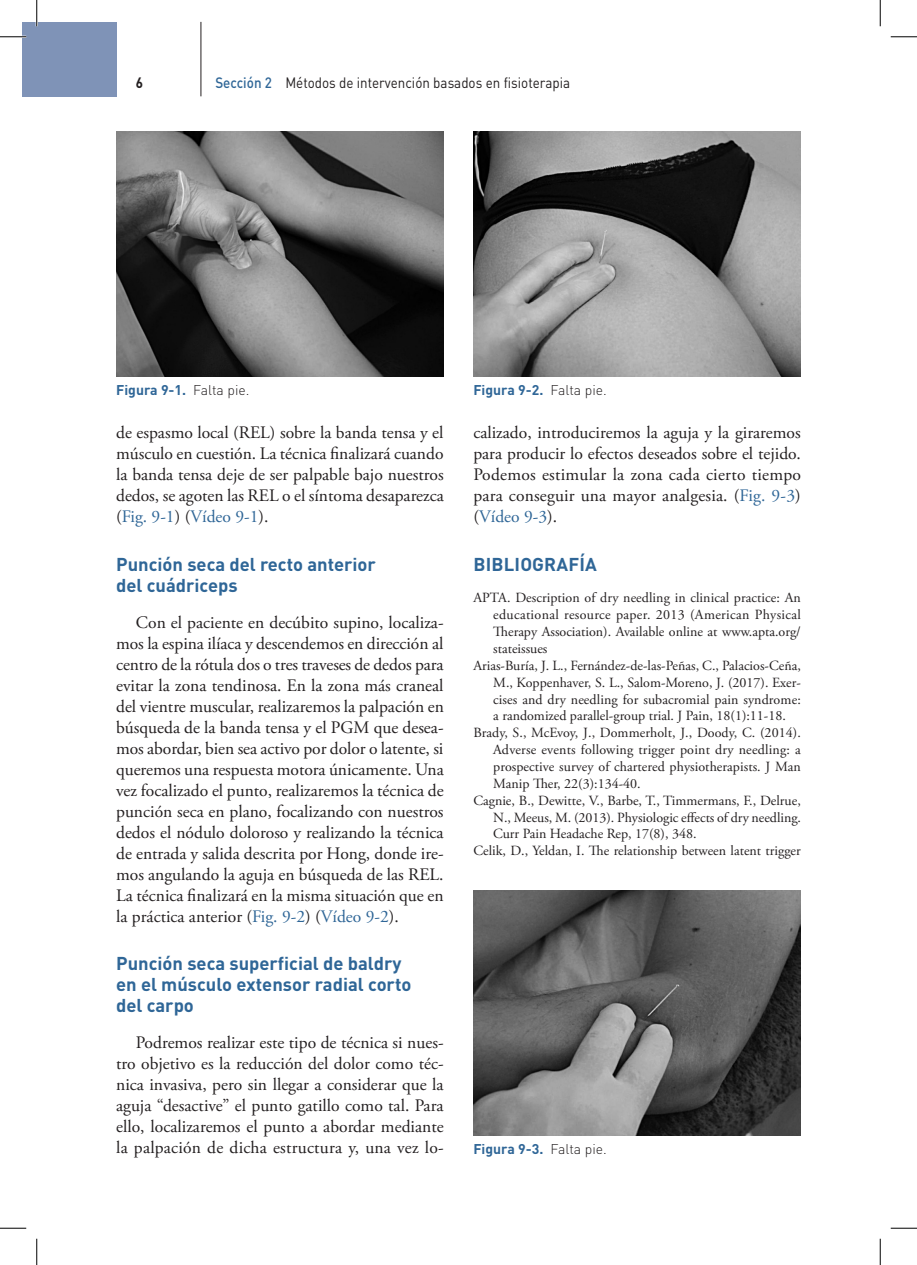
<style>
.page{position:relative;width:917px;height:1265px;background:#fff}
.page>*{position:absolute;margin:0;border:0;box-sizing:border-box;transform-origin:0 0}
.LADILLO_2{font:700 18.38px/21px "DIN Pro";color:#2f6697}
.LADILLO_1{font:700 18.38px "DIN Pro";letter-spacing:.01em;color:#2f6697}
.TEXTO{font:17.5px/21px "Adobe Garamond Pro";color:#231f20;text-align:justify}
.t1{font:14.88px "DIN Pro";color:#231f20;scale:.9 1}
.t2{font:700 14.88px "DIN Pro";color:#231f20;scale:.9 1}
.BIBLIOGRAFIA{font:14px/16.8px "Adobe Garamond Pro";color:#231f20;text-align:justify}
.PIE_DE_FIGURA{font:700 14px "DIN Pro";color:#2f6697}
.s1{font-weight:500;color:#2f6697}
.s2{font-weight:300;color:#231f20}
.s3{color:#2f6697}
</style>
<div class="page">
<div style="left:22px;top:22px;width:94px;height:74px;background:#7f93b7"></div>
<hr style="left:200px;top:22px;width:1px;height:74px;background:#231f20">
<img style="left:116px;top:131px;width:328px;height:245px">
<img style="left:473px;top:131px;width:328px;height:245px">
<img style="left:473px;top:890px;width:328px;height:245px">
<hr style="left:0;top:36px;width:26px;height:2px;background:#fff">
<hr style="left:36px;top:0;width:2px;height:26px;background:#fff">
<svg style="left:0;top:36px;width:26px;height:1px"></svg>
<svg style="left:891px;top:36px;width:26px;height:1px"></svg>
<svg style="left:0;top:1227px;width:26px;height:1px"></svg>
<svg style="left:891px;top:1227px;width:26px;height:1px"></svg>
<svg style="left:36px;top:0;width:1px;height:26px"></svg>
<svg style="left:36px;top:1238px;width:1px;height:26px"></svg>
<svg style="left:880px;top:0;width:1px;height:26px"></svg>
<svg style="left:880px;top:1238px;width:1px;height:26px"></svg>
<p class="t2" style="left:136px;top:70px;width:10px">6</p>
<p class="t1" style="left:215px;top:71px;width:396px"><span class="s1">Sección 2</span> Métodos de intervención basados en fisioterapia</p>
<p class="PIE_DE_FIGURA" style="left:116px;top:378px;width:135px">Figura 9-1. <span class="s2">Falta pie.</span></p>
<p class="PIE_DE_FIGURA" style="left:473px;top:378px;width:135px">Figura 9-2. <span class="s2">Falta pie.</span></p>
<p class="TEXTO" style="left:116px;top:422px;width:329px">de espasmo local (REL) sobre la banda tensa y el músculo en cuestión. La técnica finalizará cuando la banda tensa deje de ser palpable bajo nuestros dedos, se agoten las REL o el síntoma desaparezca (<span class="s3">Fig. 9-1</span>) (<span class="s3">Vídeo 9-1</span>).</p>
<p class="LADILLO_2" style="left:116px;top:551px;width:261px">Punción seca del recto anterior del cuádriceps</p>
<p class="TEXTO" style="left:116px;top:612px;width:329px;text-indent:20px">Con el paciente en decúbito supino, localiza&shy;mos la espina ilíaca y descendemos en dirección al centro de la rótula dos o tres traveses de dedos para evitar la zona tendinosa. En la zona más craneal del vientre muscular, realizaremos la palpación en búsqueda de la banda tensa y el PGM que desea&shy;mos abordar, bien sea activo por dolor o latente, si queremos una respuesta motora únicamente. Una vez focalizado el punto, realizaremos la técnica de punción seca en plano, focalizando con nuestros dedos el nódulo doloroso y realizando la técnica de entrada y salida descrita por Hong, donde ire&shy;mos angulando la aguja en búsqueda de las REL.<br>La técnica finalizará en la misma situación que en la práctica anterior (<span class="s3">Fig. 9‑2</span>) (<span class="s3">Vídeo 9‑2</span>).</p>
<p class="LADILLO_2" style="left:116px;top:950px;width:297px">Punción seca superficial de baldry en el músculo extensor radial corto del carpo</p>
<p class="TEXTO" style="left:116px;top:1032px;width:329px;text-indent:20px">Podremos realizar este tipo de técnica si nues&shy;tro objetivo es la reducción del dolor como téc&shy;nica invasiva, pero sin llegar a considerar que la aguja “desactive” el punto gatillo como tal. Para ello, localizaremos el punto a abordar mediante la palpación de dicha estructura y, una vez lo-</p>
<p class="TEXTO" style="left:473px;top:422px;width:329px">calizado, introduciremos la aguja y la giraremos para producir lo efectos deseados sobre el tejido.<br>Podemos estimular la zona cada cierto tiempo para conseguir una mayor analgesia. (<span class="s3">Fig. 9‑3</span>) (<span class="s3">Vídeo 9-3</span>).</p>
<p class="LADILLO_1" style="left:473px;top:548px;width:125px">BIBLIOGRAFÍA</p>
<p class="BIBLIOGRAFIA" style="left:493px;top:590px;width:309px;text-indent:-20px">APTA. Description of dry needling in clinical practice: An educational resource paper. 2013 (American Physical Therapy Association). Available online at www.apta.org/ stateissues</p>
<p class="BIBLIOGRAFIA" style="left:493px;top:657px;width:309px;text-indent:-20px">Arias-Buría, J. L., Fernández-de-las-Peñas, C., Palacios-Ceña, M., Koppenhaver, S. L., Salom-Moreno, J. (2017). Exer&shy;cises and dry needling for subacromial pain syndrome: a randomized parallel-group trial. J Pain, 18(1):11-18.</p>
<p class="BIBLIOGRAFIA" style="left:493px;top:724px;width:309px;text-indent:-20px">Brady, S., McEvoy, J., Dommerholt, J., Doody, C. (2014).<br>Adverse events following trigger point dry needling: a prospective survey of chartered physiotherapists. J Man Manip Ther, 22(3):134-40.</p>
<p class="BIBLIOGRAFIA" style="left:493px;top:792px;width:309px;text-indent:-20px">Cagnie, B., Dewitte, V., Barbe, T., Timmermans, F., Delrue, N., Meeus, M. (2013). Physiologic effects of dry needling.<br>Curr Pain Headache Rep, 17(8), 348.</p>
<p class="BIBLIOGRAFIA" style="left:473px;top:842px;width:329px">Celik, D., Yeldan, I. The relationship between latent trigger</p>
<p class="PIE_DE_FIGURA" style="left:473px;top:1136px;width:135px">Figura 9-3. <span class="s2">Falta pie.</span></p>
</div>
